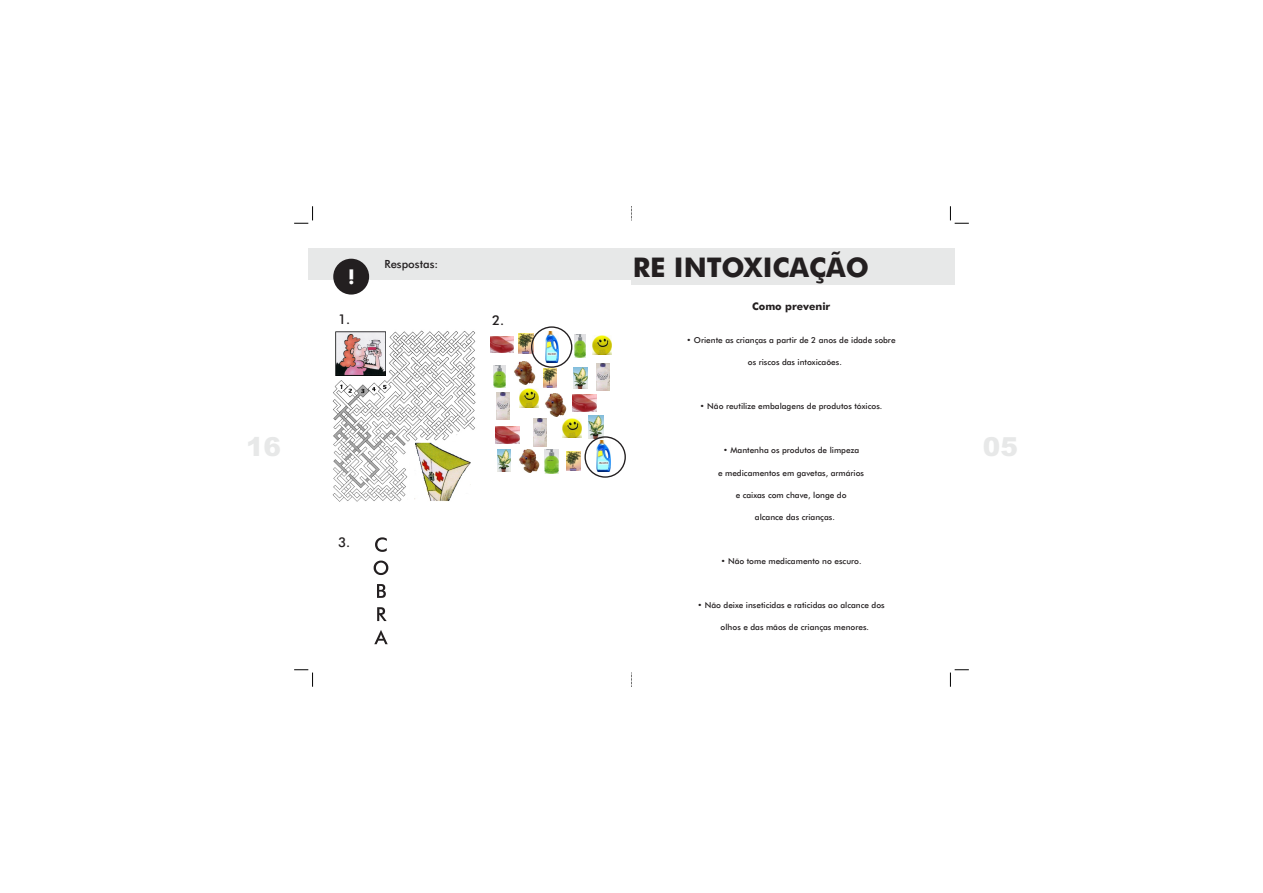
<style>
.page{position:relative;width:1263px;height:893px;background:#fff}
.page>*{position:absolute;margin:0;border:0;box-sizing:border-box;transform-origin:0 0}
.t1{font:700 27.15px "Futura BT";color:#231f20}
.t2{font:900 26.25px "Arial";color:#e7e8e8}
.t3{font:700 19.5px "Futura BT";color:#fff}
.t4{font:500 13.5px "Futura BT";color:#231f20}
.t5{font:500 11.25px "Futura BT";color:#231f20}
.t6{font:700 10.5px "Futura BT";color:#231f20}
.t7{font:500 8.25px "Futura BT";color:#231f20}
</style>
<div class="page">
<img style="left:332px;top:330px;width:144px;height:172px">
<div style="left:307px;top:249px;width:324px;height:31px;background:#e7e8e8"></div>
<div style="left:333px;top:259px;width:36px;height:36px;background:#231f20;border-radius:50%"></div>
<div style="left:631px;top:249px;width:324px;height:36px;background:#e7e8e8"></div>
<svg style="left:950px;top:206px;width:19px;height:18px"></svg>
<svg style="left:950px;top:670px;width:19px;height:17px"></svg>
<svg style="left:294px;top:206px;width:19px;height:18px"></svg>
<svg style="left:294px;top:670px;width:19px;height:17px"></svg>
<svg style="left:631px;top:206px;width:1px;height:14px"></svg>
<svg style="left:631px;top:672px;width:1px;height:15px"></svg>
<svg style="left:374px;top:537px;width:14px;height:107px"></svg>
<img style="left:336px;top:331px;width:49px;height:45px">
<img style="left:414px;top:443px;width:56px;height:58px">
<img style="left:494px;top:366px;width:12px;height:21px">
<img style="left:491px;top:337px;width:22px;height:16px">
<img style="left:496px;top:427px;width:23px;height:16px">
<img style="left:573px;top:394px;width:23px;height:17px">
<img style="left:567px;top:451px;width:14px;height:19px">
<img style="left:519px;top:333px;width:14px;height:20px">
<img style="left:543px;top:368px;width:14px;height:19px">
<img style="left:497px;top:450px;width:14px;height:21px">
<img style="left:574px;top:367px;width:13px;height:21px">
<img style="left:589px;top:416px;width:14px;height:22px">
<img style="left:597px;top:364px;width:12px;height:26px">
<img style="left:533px;top:418px;width:14px;height:28px">
<img style="left:497px;top:392px;width:13px;height:27px">
<img style="left:545px;top:332px;width:14px;height:31px">
<img style="left:597px;top:440px;width:13px;height:31px">
<img style="left:574px;top:335px;width:12px;height:22px">
<img style="left:545px;top:450px;width:13px;height:24px">
<img style="left:563px;top:418px;width:19px;height:19px">
<img style="left:519px;top:388px;width:19px;height:19px">
<img style="left:592px;top:336px;width:19px;height:18px">
<img style="left:514px;top:361px;width:22px;height:23px">
<img style="left:545px;top:394px;width:22px;height:22px">
<img style="left:519px;top:450px;width:21px;height:22px">
<div style="left:584px;top:436px;width:42px;height:42px;border:1px solid #231f20;border-radius:50%"></div>
<div style="left:531px;top:326px;width:41px;height:42px;border:1px solid #231f20;border-radius:50%"></div>
<h3 class="t3" style="left:348px;top:269px;width:8px">!</h3>
<h3 class="t5" style="left:385px;top:260px;width:55px">Respostas:</h3>
<h1 class="t1" style="left:633px;top:256px;width:238px">RE INTOXICAÇÃO</h1>
<p class="t6" style="left:752px;top:302px;width:80px">Como prevenir</p>
<p class="t7" style="left:687px;top:337px;width:210px">• Oriente as crianças a partir de 2 anos de idade sobre</p>
<p class="t7" style="left:748px;top:359px;width:96px">os riscos das intoxicaões.</p>
<p class="t7" style="left:700px;top:403px;width:184px">• Não reutilize embalagens de produtos tóxicos.</p>
<p class="t7" style="left:723px;top:447px;width:138px">• Mantenha os produtos de limpeza</p>
<p class="t7" style="left:718px;top:469px;width:148px">e medicamentos em gavetas, armários</p>
<p class="t7" style="left:736px;top:491px;width:112px">e caixas com chave, longe do</p>
<p class="t7" style="left:755px;top:513px;width:81px">alcance das crianças.</p>
<p class="t7" style="left:721px;top:557px;width:142px">• Não tome medicamento no escuro.</p>
<p class="t7" style="left:697px;top:601px;width:189px">• Não deixe inseticidas e raticidas ao alcance dos</p>
<p class="t7" style="left:721px;top:623px;width:150px">olhos e das mãos de crianças menores.</p>
<h3 class="t4" style="left:338px;top:314px;width:14px">1.</h3>
<h3 class="t4" style="left:492px;top:314px;width:14px">2.</h3>
<h2 class="t2" style="left:246px;top:437px;width:37px">16</h2>
<h2 class="t2" style="left:983px;top:437px;width:37px">05</h2>
<h3 class="t4" style="left:338px;top:537px;width:14px">3.</h3>
</div>
